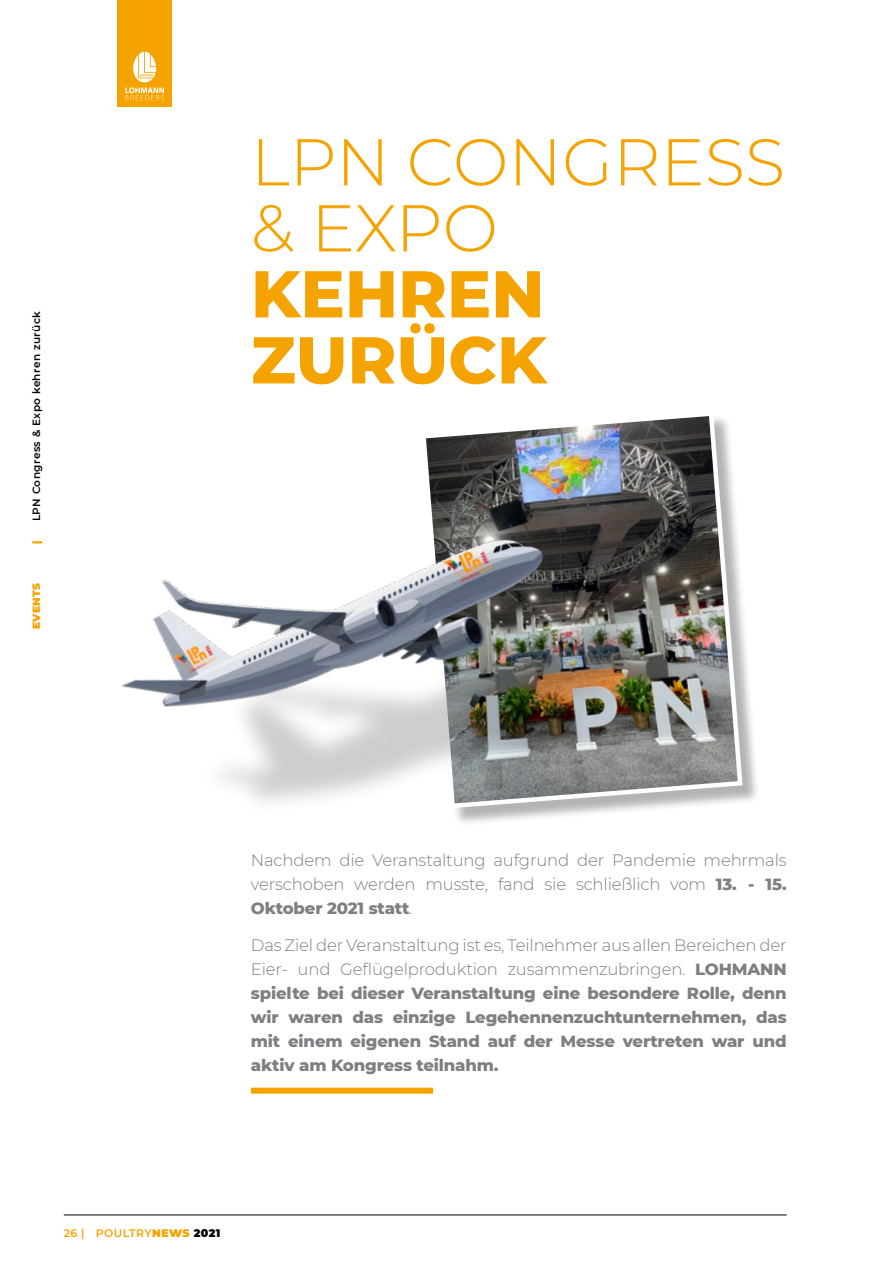
<style>
.page{position:relative;width:893px;height:1263px;background:#fff}
.page>*{position:absolute;margin:0;border:0;box-sizing:border-box;transform-origin:0 0}
.t1{font:300 66px/66px "Montserrat";color:#f5a300}
.t2{font:800 66px/66px "Montserrat";color:#f5a300}
.t3{font:800 16.5px/24px "Montserrat";letter-spacing:-.01em;color:#7f7e83;text-align:justify}
.t4{font:300 16.5px/24px "Montserrat";letter-spacing:-.01em;color:#7f7e83;text-align:justify}
.t5{font:600 10.95px "Montserrat";letter-spacing:.04em;color:#f5a300}
.t6{font:600 10.5px "Montserrat";letter-spacing:.04em;color:#000}
.t7{font:900 10.5px "Montserrat";letter-spacing:.04em;color:#f5a300}
.s1{font-weight:800}
.s2{font-weight:300}
.s3{font-weight:900}
.s4{font-weight:900;color:#000}
</style>
<div class="page">
<div style="left:424px;top:414px;width:337px;height:413px;background:#000;opacity:.3"></div>
<svg style="left:623px;top:414px;width:122px;height:397px;background:#868583"></svg>
<div style="left:197px;top:612px;width:455px;height:202px;background:#000;opacity:.2"></div>
<img style="left:121px;top:414px;width:502px;height:413px">
<div style="left:251px;top:1088px;width:182px;height:6px;background:#f5a300"></div>
<hr style="left:64px;top:1215px;width:723px;height:1px;background:#000">
<div style="left:118px;top:0;width:54px;height:106px;background:#f5a300"></div>
<svg style="left:125px;top:52px;width:39px;height:48px"></svg>
<p class="t6" style="left:29px;top:521px;width:212px;rotate:-90deg">LPN Congress &amp; Expo kehren zurück</p>
<p class="t7" style="left:28px;top:544px;width:5px;rotate:-90deg">|</p>
<p class="t7" style="left:28px;top:629px;width:48px;rotate:-90deg">EVENTS</p>
<p class="t1" style="left:251px;top:127px;width:536px">LPN CONGRESS &amp; EXPO</p>
<p class="t2" style="left:251px;top:257px;width:297px">KEHREN<br>ZURÜCK</p>
<p class="t4" style="left:251px;top:848px;width:537px">Nachdem die Veranstaltung aufgrund der Pandemie mehrmals verschoben werden musste, fand sie schließlich vom <span class="s1">13. - 15.<br>Oktober 2021 statt</span>.</p>
<p class="t3" style="left:251px;top:932px;width:537px"><span class="s2">Das Ziel der Veranstaltung ist es, Teilnehmer aus allen Bereichen der Eier- und Geflügelproduktion zusammenzubringen.</span> LOHMANN spielte bei dieser Veranstaltung eine besondere Rolle, denn wir waren das einzige Legehennenzuchtunternehmen, das mit einem eigenen Stand auf der Messe vertreten war und aktiv am Kongress teilnahm.</p>
<p class="t5" style="left:64px;top:1225px;width:158px">26 | POULTRY<span class="s3">NEWS</span> <span class="s4">2021</span></p>
</div>
